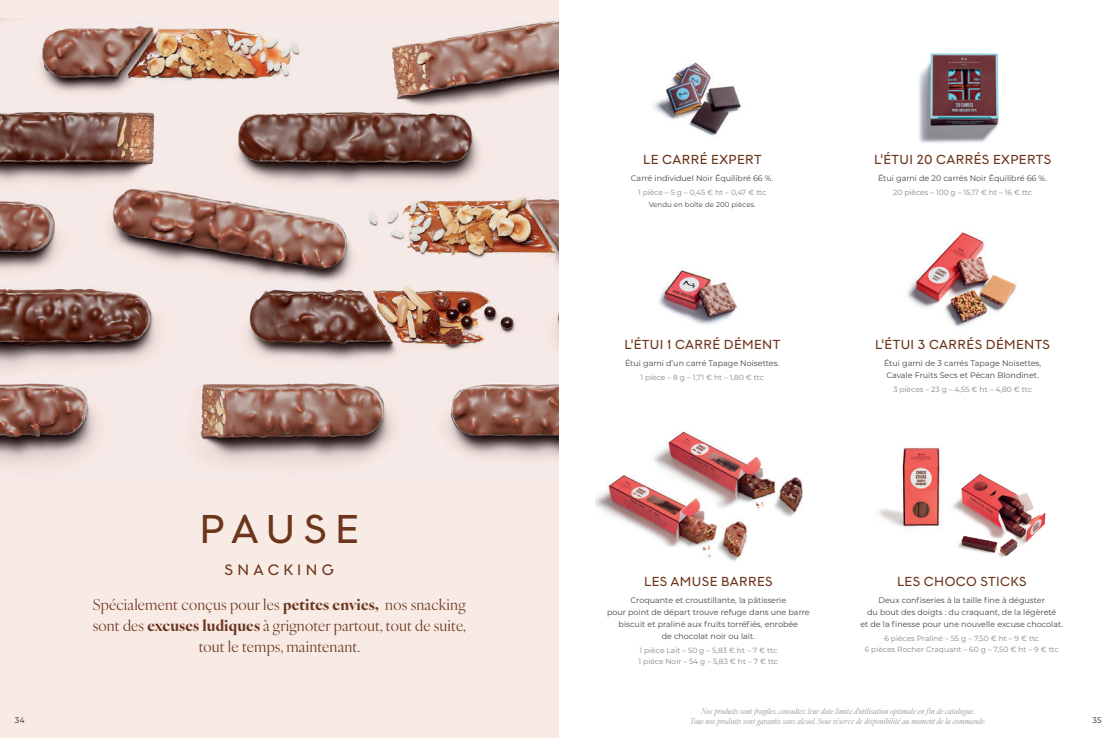
<style>
.page{position:relative;width:1117px;height:738px;background:#fff}
.page>*{position:absolute;margin:0;border:0;box-sizing:border-box;transform-origin:0 0}
.t1{font:40px "Graphit";letter-spacing:.2em;color:#6c361c}
.t2{font:15px/21px "Ivy Ora Display";letter-spacing:.01em;color:#6c361c;text-align:center}
.t3{font:15px "Graphit";letter-spacing:.285em;color:#6c361c}
.TITRES_PRODUITS{font:13px "Graphit";letter-spacing:.03em;color:#6c361c}
.t4{font:8px/12px "Montserrat";color:#414243;text-align:center}
.t5{font:italic 8px/9.6px "Ivy Ora Display";letter-spacing:.02em;color:#939598;text-align:center}
.t6{font:8px "Montserrat";color:#231f20}
.t7{font:7.5px/11px "Montserrat";color:#848587;text-align:center}
.t8{font:7px "Montserrat";letter-spacing:.01em;color:#414243}
.s1{font-weight:700}
</style>
<div class="page">
<div style="left:0;top:0;width:558px;height:737px;background:#f8ebe5"></div>
<img style="left:0;top:18px;width:558px;height:448px">
<img style="left:958px;top:473px;width:87px;height:85px">
<img style="left:907px;top:232px;width:109px;height:95px">
<img style="left:654px;top:431px;width:149px;height:86px">
<img style="left:596px;top:470px;width:153px;height:92px">
<img style="left:659px;top:270px;width:78px;height:55px">
<img style="left:879px;top:448px;width:84px;height:99px">
<img style="left:653px;top:62px;width:88px;height:74px">
<img style="left:919px;top:53px;width:80px;height:90px">
<p class="t1" style="left:200px;top:503px;width:161px">PAUSE</p>
<p class="t3" style="left:225px;top:560px;width:111px">SNACKING</p>
<p class="t2" style="left:93px;top:592px;width:375px">Spécialement conçus pour les <span class="s1">petites envies,</span> nos snacking sont des <span class="s1">excuses ludiques</span> à grignoter partout, tout de suite, tout le temps, maintenant.</p>
<p class="TITRES_PRODUITS" style="left:643px;top:151px;width:120px">LE CARRÉ EXPERT</p>
<p class="t4" style="left:631px;top:171px;width:144px">Carré individuel Noir Équilibré 66 %.</p>
<p class="t7" style="left:638px;top:186px;width:130px">1 pièce – 5 g – 0,45 € ht – 0,47 € ttc</p>
<p class="t8" style="left:649px;top:199px;width:109px">Vendu en boîte de 200 pièces.</p>
<p class="TITRES_PRODUITS" style="left:624px;top:336px;width:158px">L'ÉTUI 1 CARRÉ DÉMENT</p>
<p class="t4" style="left:625px;top:356px;width:156px">Étui garni d’un carré Tapage Noisettes.</p>
<p class="t7" style="left:640px;top:371px;width:125px">1 pièce – 8 g – 1,71 € ht – 1,80 € ttc</p>
<p class="TITRES_PRODUITS" style="left:874px;top:151px;width:179px">L'ÉTUI 20 CARRÉS EXPERTS</p>
<p class="t4" style="left:878px;top:171px;width:171px">Étui garni de 20 carrés Noir Équilibré 66 %.</p>
<p class="t7" style="left:893px;top:186px;width:140px">20 pièces – 100 g – 15,17 € ht – 16 € ttc</p>
<p class="TITRES_PRODUITS" style="left:875px;top:336px;width:176px">L'ÉTUI 3 CARRÉS DÉMENTS</p>
<p class="t4" style="left:884px;top:356px;width:159px;text-align:left">Étui garni de 3 carrés Tapage Noisettes,<br>Cavale Fruits Secs et Pécan Blondinet.</p>
<p class="t7" style="left:893px;top:383px;width:140px">3 pièces – 23 g – 4,55 € ht – 4,80 € ttc</p>
<p class="TITRES_PRODUITS" style="left:644px;top:573px;width:130px">LES AMUSE BARRES</p>
<p class="t4" style="left:607px;top:593px;width:204px">Croquante et croustillante, la pâtisserie<br>pour point de départ trouve refuge dans une barre biscuit et praliné aux fruits torréfiés, enrobée<br>de chocolat noir ou lait.</p>
<p class="t7" style="left:639px;top:643px;width:141px;text-align:left">1 pièce Lait – 50 g – 5,83 € ht – 7 € ttc<br>1 pièce Noir – 54 g – 5,83 € ht – 7 € ttc</p>
<p class="TITRES_PRODUITS" style="left:897px;top:573px;width:131px">LES CHOCO STICKS</p>
<p class="t4" style="left:878px;top:593px;width:168px">Deux confiseries à la taille fine à déguster</p>
<p class="t4" style="left:860px;top:605px;width:204px">du bout des doigts : du craquant, de la légèreté<br>et de la finesse pour une nouvelle excuse chocolat.</p>
<p class="t7" style="left:865px;top:631px;width:195px">6 pièces Praliné – 55 g – 7,50 € ht – 9 € ttc<br>6 pièces Rocher Craquant – 60 g – 7,50 € ht – 9 € ttc</p>
<p class="t5" style="left:690px;top:705px;width:297px">Nos produits sont fragiles, consultez leur date limite d'utilisation optimale en fin de catalogue.<br>Tous nos produits sont garantis sans alcool. Sous réserve de disponibilité au moment de la commande.</p>
<p class="t6" style="left:15px;top:714px;width:11px">34</p>
<p class="t6" style="left:1092px;top:714px;width:11px">35</p>
</div>
